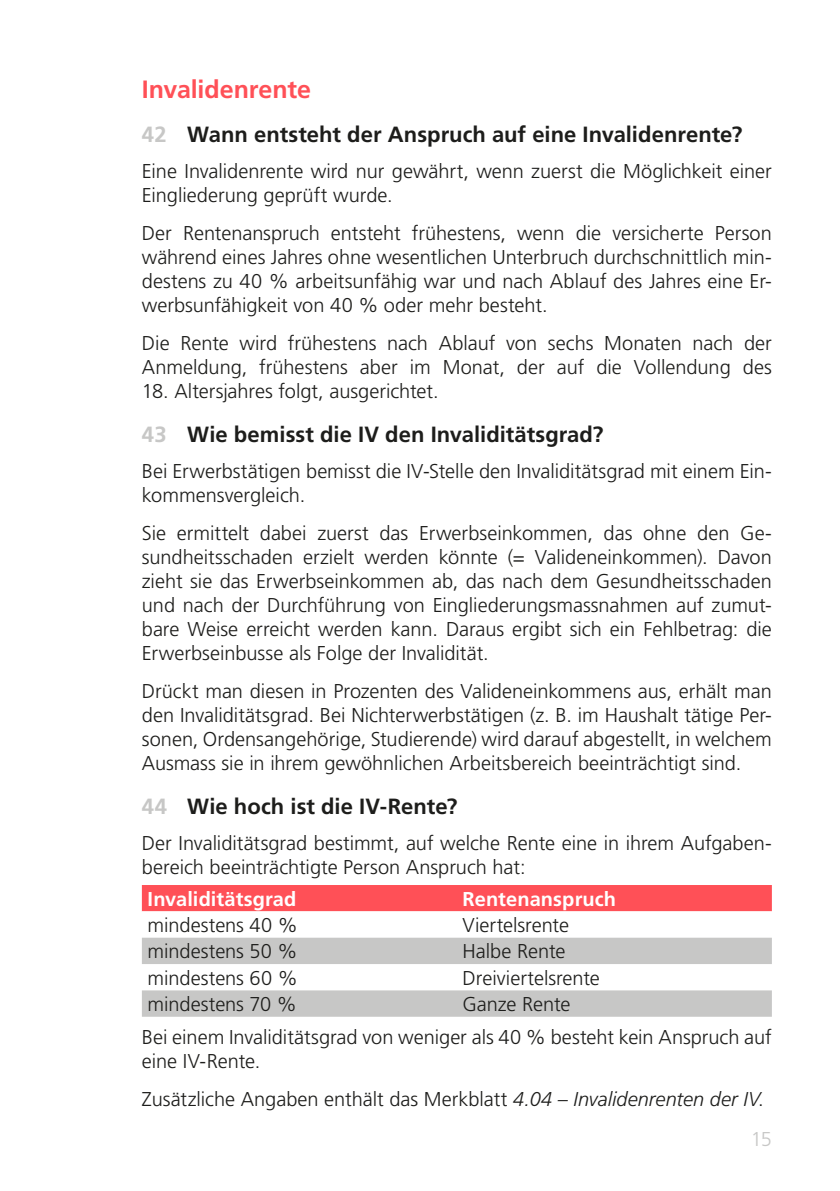
<style>
.page{position:relative;width:840px;height:1191px;background:#fff}
.page>*{position:absolute;margin:0;border:0;box-sizing:border-box;transform-origin:0 0}
.Texttitel{font:700 25px "Frutiger LT Std";letter-spacing:-.005em;color:#ff5057}
.t1{font:700 22px "Frutiger LT Std";color:#1d1d1b}
.Grundtext{font:300 20px/24px "Frutiger LT Std";color:#1d1d1b}
.Text_vor_Aufzählung{font:300 20px/24px "Frutiger LT Std";color:#1d1d1b}
.Tabellen_Text_Weiss{font:700 20px "Frutiger LT Std";letter-spacing:.005em;color:#fff}
.t2{font:300 20px "Frutiger LT Std";color:#c7c7c6}
.s1{color:#c7c7c6}
.s2{font-style:italic}
</style>
<div class="page">
<div style="left:142px;top:885px;width:629px;height:26px;background:#ff5057"></div>
<svg style="left:142px;top:911px;width:629px;height:1px"></svg>
<svg style="left:142px;top:937px;width:629px;height:79px;fill:#c7c7c6"></svg>
<p class="Texttitel" style="left:142px;top:75px;width:170px">Invalidenrente</p>
<p class="t1" style="left:142px;top:122px;width:601px"><span class="s1">42</span> Wann entsteht der Anspruch auf eine Invalidenrente?</p>
<p class="Grundtext" style="left:142px;top:159px;width:631px">Eine Invalidenrente wird nur gewährt, wenn zuerst die Möglichkeit einer<br>Eingliederung geprüft wurde.</p>
<p class="Grundtext" style="left:142px;top:221px;width:631px;text-align:justify">Der Rentenanspruch entsteht frühestens, wenn die versicherte Person während eines Jahres ohne wesentlichen Unterbruch durchschnittlich min&shy;destens zu 40 % arbeitsunfähig war und nach Ablauf des Jahres eine Er&shy;werbsunfähigkeit von 40 % oder mehr besteht.</p>
<p class="Grundtext" style="left:142px;top:331px;width:631px">Die Rente wird frühestens nach Ablauf von sechs Monaten nach der<br>Anmeldung, frühestens aber im Monat, der auf die Vollendung des</p>
<p class="Grundtext" style="left:142px;top:379px;width:298px">18. Altersjahres folgt, ausgerichtet.</p>
<p class="t1" style="left:142px;top:421px;width:463px"><span class="s1">43</span> Wie bemisst die IV den Invaliditätsgrad?</p>
<p class="Grundtext" style="left:142px;top:459px;width:631px">Bei Erwerbstätigen bemisst die IV-Stelle den Invaliditätsgrad mit einem Ein&shy;kommensvergleich.</p>
<p class="Grundtext" style="left:142px;top:521px;width:631px;text-align:justify">Sie ermittelt dabei zuerst das Erwerbseinkommen, das ohne den Ge&shy;sundheitsschaden erzielt werden könnte (= Valideneinkommen). Davon zieht sie das Erwerbseinkommen ab, das nach dem Gesundheitsschaden und nach der Durchführung von Eingliederungsmassnahmen auf zumut&shy;bare Weise erreicht werden kann. Daraus ergibt sich ein Fehlbetrag: die Erwerbseinbusse als Folge der Invalidität.</p>
<p class="Grundtext" style="left:142px;top:679px;width:631px;text-align:justify">Drückt man diesen in Prozenten des Valideneinkommens aus, erhält man den Invaliditätsgrad. Bei Nichterwerbstätigen (z. B. im Haushalt tätige Per&shy;sonen, Ordensangehörige, Studierende) wird darauf abgestellt, in welchem Ausmass sie in ihrem gewöhnlichen Arbeitsbereich beeinträchtigt sind.</p>
<p class="t1" style="left:142px;top:793px;width:317px"><span class="s1">44</span> Wie hoch ist die IV-Rente?</p>
<p class="Text_vor_Aufzählung" style="left:142px;top:831px;width:631px">Der Invaliditätsgrad bestimmt, auf welche Rente eine in ihrem Aufgaben&shy;bereich beeinträchtigte Person Anspruch hat:</p>
<p class="Tabellen_Text_Weiss" style="left:147px;top:886px;width:150px">Invaliditätsgrad</p>
<p class="Tabellen_Text_Weiss" style="left:462px;top:886px;width:155px">Rentenanspruch</p>
<p class="Grundtext" style="left:147px;top:913px;width:152px">mindestens 40 %</p>
<p class="Grundtext" style="left:462px;top:913px;width:108px">Viertelsrente</p>
<p class="Grundtext" style="left:147px;top:939px;width:151px">mindestens 50 %</p>
<p class="Grundtext" style="left:462px;top:939px;width:104px">Halbe Rente</p>
<p class="Grundtext" style="left:147px;top:966px;width:152px">mindestens 60 %</p>
<p class="Grundtext" style="left:462px;top:966px;width:139px">Dreiviertelsrente</p>
<p class="Grundtext" style="left:147px;top:992px;width:151px">mindestens 70 %</p>
<p class="Grundtext" style="left:462px;top:992px;width:109px">Ganze Rente</p>
<p class="Grundtext" style="left:142px;top:1025px;width:631px">Bei einem Invaliditätsgrad von weniger als 40 % besteht kein Anspruch auf eine IV-Rente.</p>
<p class="Grundtext" style="left:142px;top:1087px;width:623px">Zusätzliche Angaben enthält das Merkblatt <span class="s2">4.04 - Invalidenrenten der IV</span>.</p>
<p class="t2" style="left:750px;top:1127px;width:22px">15</p>
</div>
